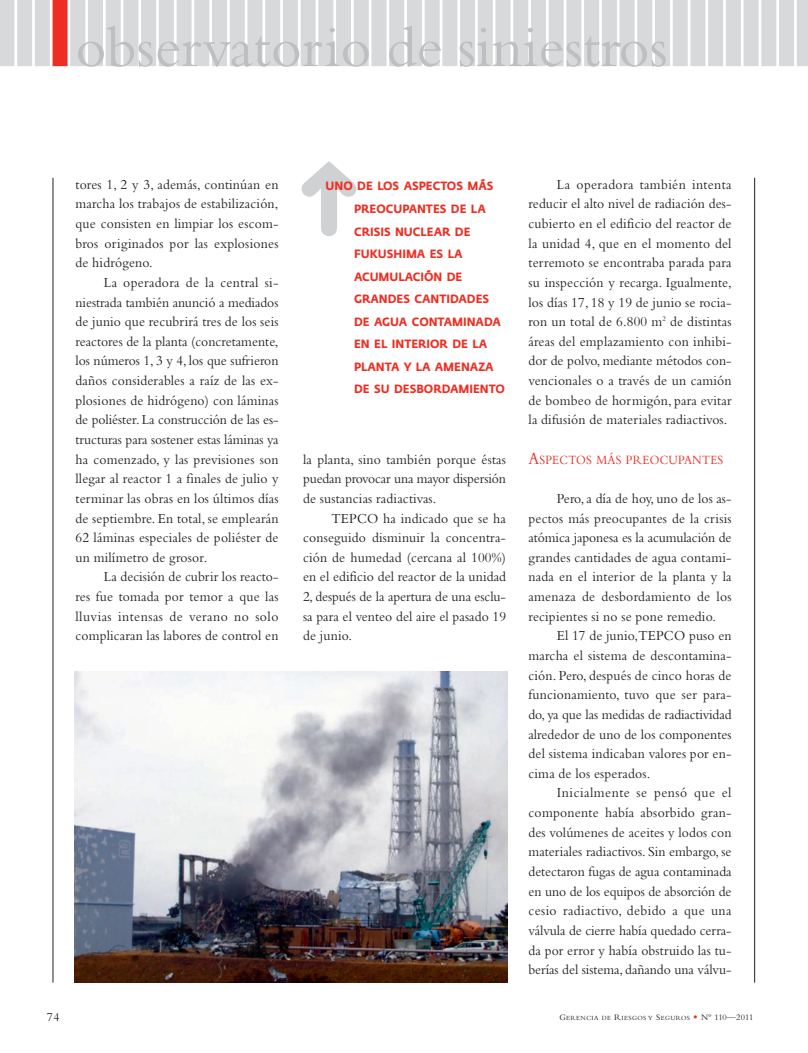
<style>
.page{position:relative;width:808px;height:1053px;background:#fff}
.page>*{position:absolute;margin:0;border:0;box-sizing:border-box;transform-origin:0 0}
.t1{font:60px "Bembo";color:#bebfc2}
.t2{font:14.38px/19.6px "Bembo";letter-spacing:.015em;color:#231f20;text-align:justify;scale:.95 1}
.t3{font:13.12px "Bembo";letter-spacing:.02em;color:#ee2e22;scale:.9 1}
.t4{font:12.5px "Bembo";color:#231f20}
.t5{font:700 11.88px/22.5px "Fedra Sans";color:#ee2e22;scale:.94 1}
.t6{font:6.5px "Bembo";letter-spacing:.065em;color:#231f20}
.s1{font-size:17.5px}
.s2{font-size:8.75px}
.s3{font-family:"Goudy";font-size:8.75px;color:#ee2e22}
</style>
<div class="page">
<img style="left:74px;top:671px;width:433px;height:311px">
<hr style="left:53px;top:178px;width:1px;height:804px;background:#231f20">
<hr style="left:754px;top:178px;width:1px;height:804px;background:#231f20">
<div style="left:0;top:0;width:14px;height:66px;background:#d8d9db"></div>
<div style="left:17px;top:0;width:15px;height:66px;background:#d8d9db"></div>
<div style="left:35px;top:0;width:15px;height:66px;background:#d8d9db"></div>
<div style="left:53px;top:0;width:15px;height:66px;background:#ee2e22"></div>
<div style="left:70px;top:0;width:15px;height:66px;background:#d8d9db"></div>
<div style="left:88px;top:0;width:15px;height:66px;background:#d8d9db"></div>
<div style="left:106px;top:0;width:15px;height:66px;background:#d8d9db"></div>
<div style="left:123px;top:0;width:15px;height:66px;background:#d8d9db"></div>
<div style="left:141px;top:0;width:15px;height:66px;background:#d8d9db"></div>
<div style="left:159px;top:0;width:15px;height:66px;background:#d8d9db"></div>
<div style="left:177px;top:0;width:15px;height:66px;background:#d8d9db"></div>
<div style="left:194px;top:0;width:15px;height:66px;background:#d8d9db"></div>
<div style="left:212px;top:0;width:15px;height:66px;background:#d8d9db"></div>
<div style="left:230px;top:0;width:15px;height:66px;background:#d8d9db"></div>
<div style="left:247px;top:0;width:15px;height:66px;background:#d8d9db"></div>
<div style="left:265px;top:0;width:15px;height:66px;background:#d8d9db"></div>
<div style="left:283px;top:0;width:15px;height:66px;background:#d8d9db"></div>
<div style="left:301px;top:0;width:15px;height:66px;background:#d8d9db"></div>
<div style="left:318px;top:0;width:15px;height:66px;background:#d8d9db"></div>
<div style="left:336px;top:0;width:15px;height:66px;background:#d8d9db"></div>
<div style="left:354px;top:0;width:15px;height:66px;background:#d8d9db"></div>
<div style="left:371px;top:0;width:15px;height:66px;background:#d8d9db"></div>
<div style="left:389px;top:0;width:15px;height:66px;background:#d8d9db"></div>
<div style="left:407px;top:0;width:15px;height:66px;background:#d8d9db"></div>
<div style="left:425px;top:0;width:15px;height:66px;background:#d8d9db"></div>
<div style="left:442px;top:0;width:15px;height:66px;background:#d8d9db"></div>
<div style="left:460px;top:0;width:15px;height:66px;background:#d8d9db"></div>
<div style="left:478px;top:0;width:15px;height:66px;background:#d8d9db"></div>
<div style="left:495px;top:0;width:15px;height:66px;background:#d8d9db"></div>
<div style="left:513px;top:0;width:15px;height:66px;background:#d8d9db"></div>
<div style="left:531px;top:0;width:15px;height:66px;background:#d8d9db"></div>
<div style="left:549px;top:0;width:15px;height:66px;background:#d8d9db"></div>
<div style="left:566px;top:0;width:15px;height:66px;background:#d8d9db"></div>
<div style="left:584px;top:0;width:15px;height:66px;background:#d8d9db"></div>
<div style="left:602px;top:0;width:15px;height:66px;background:#d8d9db"></div>
<div style="left:619px;top:0;width:15px;height:66px;background:#d8d9db"></div>
<div style="left:637px;top:0;width:15px;height:66px;background:#d8d9db"></div>
<div style="left:655px;top:0;width:15px;height:66px;background:#d8d9db"></div>
<div style="left:673px;top:0;width:15px;height:66px;background:#d8d9db"></div>
<div style="left:690px;top:0;width:15px;height:66px;background:#d8d9db"></div>
<div style="left:708px;top:0;width:15px;height:66px;background:#d8d9db"></div>
<div style="left:726px;top:0;width:15px;height:66px;background:#d8d9db"></div>
<div style="left:743px;top:0;width:15px;height:66px;background:#d8d9db"></div>
<div style="left:761px;top:0;width:15px;height:66px;background:#d8d9db"></div>
<div style="left:797px;top:0;width:11px;height:66px;background:#d8d9db"></div>
<div style="left:779px;top:0;width:15px;height:66px;background:#d8d9db"></div>
<h1 class="t1" style="left:75px;top:27px;width:594px">observatorio de siniestros</h1>
<p class="t2" style="left:75px;top:176px;width:215px">tores 1, 2 y 3, además, continúan en marcha los trabajos de estabilización, que consisten en limpiar los escom&shy;bros originados por las explosiones de hidrógeno.</p>
<p class="t2" style="left:75px;top:274px;width:215px;text-indent:28px">La operadora de la central si&shy;niestrada también anunció a mediados de junio que recubrirá tres de los seis reactores de la planta (concretamente, los números 1, 3 y 4, los que sufrieron daños considerables a raíz de las ex&shy;plosiones de hidrógeno) con láminas de poliéster. La construcción de las es&shy;tructuras para sostener estas láminas ya ha comenzado, y las previsiones son llegar al reactor 1 a finales de julio y terminar las obras en los últimos días de septiembre. En total, se emplearán 62 láminas especiales de poliéster de un milímetro de grosor.</p>
<p class="t2" style="left:75px;top:568px;width:215px;text-indent:28px">La decisión de cubrir los reacto&shy;res fue tomada por temor a que las lluvias intensas de verano no solo complicaran las labores de control en</p>
<p class="t5" style="left:354px;top:176px;width:162px;text-indent:-28px">UNO DE LOS ASPECTOS MÁS<br>PREOCUPANTES DE LA<br>CRISIS NUCLEAR DE<br>FUKUSHIMA ES LA<br>ACUMULACIÓN DE<br>GRANDES CANTIDADES<br>DE AGUA CONTAMINADA<br>EN EL INTERIOR DE LA<br>PLANTA Y LA AMENAZA<br>DE SU DESBORDAMIENTO</p>
<p class="t2" style="left:303px;top:451px;width:215px">la planta, sino también porque éstas puedan provocar una mayor dispersión de sustancias radiactivas.</p>
<p class="t2" style="left:303px;top:509px;width:215px;text-indent:28px">TEPCO ha indicado que se ha conseguido disminuir la concentra&shy;ción de humedad (cercana al 100%) en el edificio del reactor de la unidad 2, después de la apertura de una esclu&shy;sa para el venteo del aire el pasado 19 de junio.</p>
<p class="t2" style="left:528px;top:176px;width:215px;text-indent:28px">La operadora también intenta reducir el alto nivel de radiación des&shy;cubierto en el edificio del reactor de la unidad 4, que en el momento del terremoto se encontraba parada para su inspección y recarga. Igualmente, los días 17, 18 y 19 de junio se rocia&shy;ron un total de 6.800 m<sup>2</sup> de distintas áreas del emplazamiento con inhibi&shy;dor de polvo, mediante métodos con&shy;vencionales o a través de un camión de bombeo de hormigón, para evitar la difusión de materiales radiactivos.</p>
<p class="t3" style="left:528px;top:455px;width:218px"><span class="s1">A</span>SPECTOS MÁS PREOCUPANTES</p>
<p class="t2" style="left:528px;top:490px;width:215px;text-indent:28px">Pero, a día de hoy, uno de los as&shy;pectos más preocupantes de la crisis atómica japonesa es la acumulación de grandes cantidades de agua contami&shy;nada en el interior de la planta y la amenaza de desbordamiento de los recipientes si no se pone remedio.</p>
<p class="t2" style="left:528px;top:627px;width:215px;text-indent:28px">El 17 de junio,TEPCO puso en marcha el sistema de descontamina&shy;ción. Pero, después de cinco horas de funcionamiento, tuvo que ser para&shy;do, ya que las medidas de radiactividad alrededor de uno de los componentes del sistema indicaban valores por en&shy;cima de los esperados.</p>
<p class="t2" style="left:528px;top:784px;width:215px;text-indent:28px">Inicialmente se pensó que el componente había absorbido gran&shy;des volúmenes de aceites y lodos con materiales radiactivos. Sin embargo, se detectaron fugas de agua contaminada en uno de los equipos de absorción de cesio radiactivo, debido a que una válvula de cierre había quedado cerra&shy;da por error y había obstruido las tu&shy;berías del sistema, dañando una válvu-</p>
<p class="t4" style="left:47px;top:1013px;width:14px">74</p>
<p class="t6" style="left:559px;top:1015px;width:196px"><span class="s2">G</span>ERENCIA DE <span class="s2">R</span>IESGOS Y <span class="s2">S</span>EGUROS <span class="s3">•</span> <span class="s2">Nº 110—2011</span></p>
</div>
